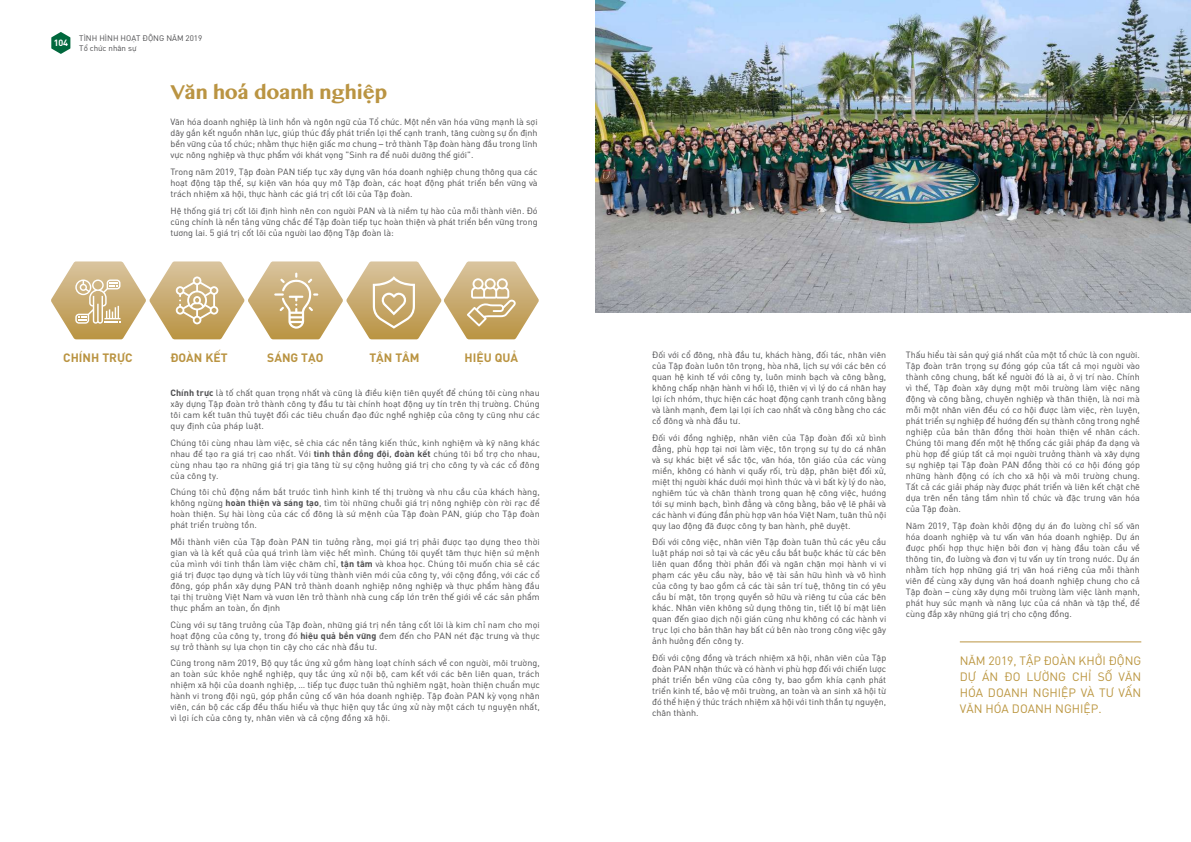
<style>
.page{position:relative;width:1191px;height:842px;background:#fff}
.page>*{position:absolute;margin:0;border:0;box-sizing:border-box;transform-origin:0 0}
.t1{font:700 20px "Malayalam VN";letter-spacing:-.01em;color:#ba9442}
.t2{font:12px/16px "Oxy Vietnam";color:#bb9640;text-align:justify}
.t3{font:12px "Oxy Vietnam Bold";color:#ba9442}
.t4{font:9px/11px "Oxy Vietnam";color:#4d4d4f;text-align:justify}
.t5{font:9px "Oxy Vietnam Bold";color:#fff}
.t6{font:8px "Oxy Vietnam";color:#4d4d4f}
.s1{font-family:"Oxy Vietnam Bold"}
</style>
<div class="page">
<svg style="left:51px;top:261px;width:488px;height:78px"></svg>
<hr style="left:959px;top:641px;width:182px;height:1px;background:#ba9442">
<img style="left:595px;top:0;width:596px;height:312px">
<svg style="left:51px;top:32px;width:19px;height:22px"></svg>
<p class="t5" style="left:54px;top:36px;width:16px">104</p>
<p class="t6" style="left:79px;top:32px;width:124px">TÌNH HÌNH HOẠT ĐỘNG NĂM 2019</p>
<p class="t6" style="left:79px;top:42px;width:59px">Tổ chức nhân sự</p>
<h1 class="t1" style="left:170px;top:77px;width:218px">Văn hoá doanh nghiệp</h1>
<p class="t4" style="left:170px;top:116px;width:369px">Văn hóa doanh nghiệp là linh hồn và ngôn ngữ của Tổ chức. Một nền văn hóa vững mạnh là sợi dây gắn kết nguồn nhân lực, giúp thúc đẩy phát triển lợi thế cạnh tranh, tăng cường sự ổn định bền vững của tổ chức; nhằm thực hiện giấc mơ chung – trở thành Tập đoàn hàng đầu trong lĩnh vực nông nghiệp và thực phẩm với khát vọng “Sinh ra để nuôi dưỡng thế giới”.</p>
<p class="t4" style="left:170px;top:166px;width:369px">Trong năm 2019, Tập đoàn PAN tiếp tục xây dựng văn hóa doanh nghiệp chung thông qua các hoạt động tập thể, sự kiện văn hóa quy mô Tập đoàn, các hoạt động phát triển bền vững và trách nhiệm xã hội, thực hành các giá trị cốt lõi của Tập đoàn.</p>
<p class="t4" style="left:170px;top:204px;width:369px">Hệ thống giá trị cốt lõi định hình nên con người PAN và là niềm tự hào của mỗi thành viên. Đó cũng chính là nền tảng vững chắc để Tập đoàn tiếp tục hoàn thiện và phát triển bền vững trong tương lai. 5 giá trị cốt lõi của người lao động Tập đoàn là:</p>
<h2 class="t3" style="left:63px;top:349px;width:71px">CHÍNH TRỰC</h2>
<h2 class="t3" style="left:170px;top:349px;width:59px">ĐOÀN KẾT</h2>
<h2 class="t3" style="left:267px;top:349px;width:58px">SÁNG TẠO</h2>
<h2 class="t3" style="left:369px;top:349px;width:52px">TẬN TÂM</h2>
<h2 class="t3" style="left:464px;top:349px;width:55px">HIỆU QUẢ</h2>
<p class="t4" style="left:652px;top:348px;width:235px">Đối với cổ đông, nhà đầu tư, khách hàng, đối tác, nhân viên của Tập đoàn luôn tôn trọng, hòa nhã, lịch sự với các bên có quan hệ kinh tế với công ty, luôn minh bạch và công bằng, không chấp nhận hành vi hối lộ, thiên vị vì lý do cá nhân hay lợi ích nhóm, thực hiện các hoạt động cạnh tranh công bằng và lành mạnh, đem lại lợi ích cao nhất và công bằng cho các cổ đông và nhà đầu tư.</p>
<p class="t4" style="left:652px;top:431px;width:235px">Đối với đồng nghiệp, nhân viên của Tập đoàn đối xử bình đẳng, phù hợp tại nơi làm việc, tôn trọng sự tự do cá nhân và sự khác biệt về sắc tộc, văn hóa, tôn giáo của các vùng miền, không có hành vi quấy rối, trù dập, phân biệt đối xử, miệt thị người khác dưới mọi hình thức và vì bất kỳ lý do nào, nghiêm túc và chân thành trong quan hệ công việc, hướng tới sự minh bạch, bình đẳng và công bằng, bảo vệ lẽ phải và các hành vi đúng đắn phù hợp văn hóa Việt Nam, tuân thủ nội quy lao động đã được công ty ban hành, phê duyệt.</p>
<p class="t4" style="left:652px;top:536px;width:235px">Đối với công việc, nhân viên Tập đoàn tuân thủ các yêu cầu luật pháp nơi sở tại và các yêu cầu bắt buộc khác từ các bên liên quan đồng thời phản đối và ngăn chặn mọi hành vi vi phạm các yêu cầu này, bảo vệ tài sản hữu hình và vô hình của công ty bao gồm cả các tài sản trí tuệ, thông tin có yêu cầu bí mật, tôn trọng quyền sở hữu và riêng tư của các bên khác. Nhân viên không sử dụng thông tin, tiết lộ bí mật liên quan đến giao dịch nội gián cũng như không có các hành vi trục lợi cho bản thân hay bất cứ bên nào trong công việc gây ảnh hưởng đến công ty.</p>
<p class="t4" style="left:652px;top:651px;width:235px">Đối với cộng đồng và trách nhiệm xã hội, nhân viên của Tập đoàn PAN nhận thức và có hành vi phù hợp đối với chiến lược phát triển bền vững của công ty, bao gồm khía cạnh phát triển kinh tế, bảo vệ môi trường, an toàn và an sinh xã hội từ đó thể hiện ý thức trách nhiệm xã hội với tinh thần tự nguyện, chân thành.</p>
<h2 class="t2" style="left:959px;top:652px;width:183px">NĂM 2019, TẬP ĐOÀN KHỞI ĐỘNG DỰ ÁN ĐO LƯỜNG CHỈ SỐ VĂN HÓA DOANH NGHIỆP VÀ TƯ VẤN VĂN HÓA DOANH NGHIỆP.</h2>
<p class="t4" style="left:906px;top:348px;width:235px">Thấu hiểu tài sản quý giá nhất của một tổ chức là con người.<br>Tập đoàn trân trọng sự đóng góp của tất cả mọi người vào thành công chung, bất kể người đó là ai, ở vị trí nào. Chính vì thế, Tập đoàn xây dựng một môi trường làm việc năng động và công bằng, chuyên nghiệp và thân thiện, là nơi mà mỗi một nhân viên đều có cơ hội được làm việc, rèn luyện, phát triển sự nghiệp để hướng đến sự thành công trong nghề nghiệp của bản thân đồng thời hoàn thiện về nhân cách.<br>Chúng tôi mang đến một hệ thống các giải pháp đa dạng và phù hợp để giúp tất cả mọi người trưởng thành và xây dựng sự nghiệp tại Tập đoàn PAN đồng thời có cơ hội đóng góp những hành động có ích cho xã hội và môi trường chung.<br>Tất cả các giải pháp này được phát triển và liên kết chặt chẽ dựa trên nền tảng tầm nhìn tổ chức và đặc trưng văn hóa của Tập đoàn.</p>
<p class="t4" style="left:906px;top:519px;width:235px">Năm 2019, Tập đoàn khởi động dự án đo lường chỉ số văn hóa doanh nghiệp và tư vấn văn hóa doanh nghiệp. Dự án được phối hợp thực hiện bởi đơn vị hàng đầu toàn cầu về thông tin, đo lường và đơn vị tư vấn uy tín trong nước. Dự án nhằm tích hợp những giá trị văn hoá riêng của mỗi thành viên để cùng xây dựng văn hoá doanh nghiệp chung cho cả Tập đoàn – cùng xây dựng môi trường làm việc lành mạnh, phát huy sức mạnh và năng lực của cá nhân và tập thể, để cùng đắp xây những giá trị cho cộng đồng.</p>
<p class="t4" style="left:170px;top:387px;width:371px"><span class="s1">Chính trực</span> là tố chất quan trọng nhất và cũng là điều kiện tiên quyết để chúng tôi cùng nhau xây dựng Tập đoàn trở thành công ty đầu tư tài chính hoạt động uy tín trên thị trường. Chúng tôi cam kết tuân thủ tuyệt đối các tiêu chuẩn đạo đức nghề nghiệp của công ty cũng như các quy định của pháp luật.</p>
<p class="t4" style="left:170px;top:436px;width:371px">Chúng tôi cùng nhau làm việc, sẻ chia các nền tảng kiến thức, kinh nghiệm và kỹ năng khác nhau để tạo ra giá trị cao nhất. Với <span class="s1">tinh thần đồng đội, đoàn kết</span> chúng tôi bổ trợ cho nhau, cùng nhau tạo ra những giá trị gia tăng từ sự cộng hưởng giá trị cho công ty và các cổ đông của công ty.</p>
<p class="t4" style="left:170px;top:486px;width:371px">Chúng tôi chủ động nắm bắt trước tình hình kinh tế thị trường và nhu cầu của khách hàng, không ngừng <span class="s1">hoàn thiện và sáng tạo</span>, tìm tòi những chuỗi giá trị nông nghiệp còn rời rạc để hoàn thiện. Sự hài lòng của các cổ đông là sứ mệnh của Tập đoàn PAN, giúp cho Tập đoàn phát triển trường tồn.</p>
<p class="t4" style="left:170px;top:536px;width:371px">Mỗi thành viên của Tập đoàn PAN tin tưởng rằng, mọi giá trị phải được tạo dựng theo thời gian và là kết quả của quá trình làm việc hết mình. Chúng tôi quyết tâm thực hiện sứ mệnh của mình với tinh thần làm việc chăm chỉ, <span class="s1">tận tâm</span> và khoa học. Chúng tôi muốn chia sẻ các giá trị được tạo dựng và tích lũy với từng thành viên mới của công ty, với cộng đồng, với các cổ đông, góp phần xây dựng PAN trở thành doanh nghiệp nông nghiệp và thực phẩm hàng đầu tại thị trường Việt Nam và vươn lên trở thành nhà cung cấp lớn trên thế giới về các sản phẩm thực phẩm an toàn, ổn định</p>
<p class="t4" style="left:170px;top:618px;width:371px">Cùng với sự tăng trưởng của Tập đoàn, những giá trị nền tảng cốt lõi là kim chỉ nam cho mọi hoạt động của công ty, trong đó <span class="s1">hiệu quả bền vững</span> đem đến cho PAN nét đặc trưng và thực sự trở thành sự lựa chọn tin cậy cho các nhà đầu tư.</p>
<p class="t4" style="left:170px;top:657px;width:371px">Cũng trong năm 2019, Bộ quy tắc ứng xử gồm hàng loạt chính sách về con người, môi trường, an toàn sức khỏe nghề nghiệp, quy tắc ứng xử nội bộ, cam kết với các bên liên quan, trách nhiệm xã hội của doanh nghiệp, … tiếp tục được tuân thủ nghiêm ngặt, hoàn thiện chuẩn mực hành vi trong đội ngũ, góp phần củng cố văn hóa doanh nghiệp. Tập đoàn PAN kỳ vọng nhân viên, cán bộ các cấp đều thấu hiểu và thực hiện quy tắc ứng xử này một cách tự nguyện nhất, vì lợi ích của công ty, nhân viên và cả cộng đồng xã hội.</p>
</div>
